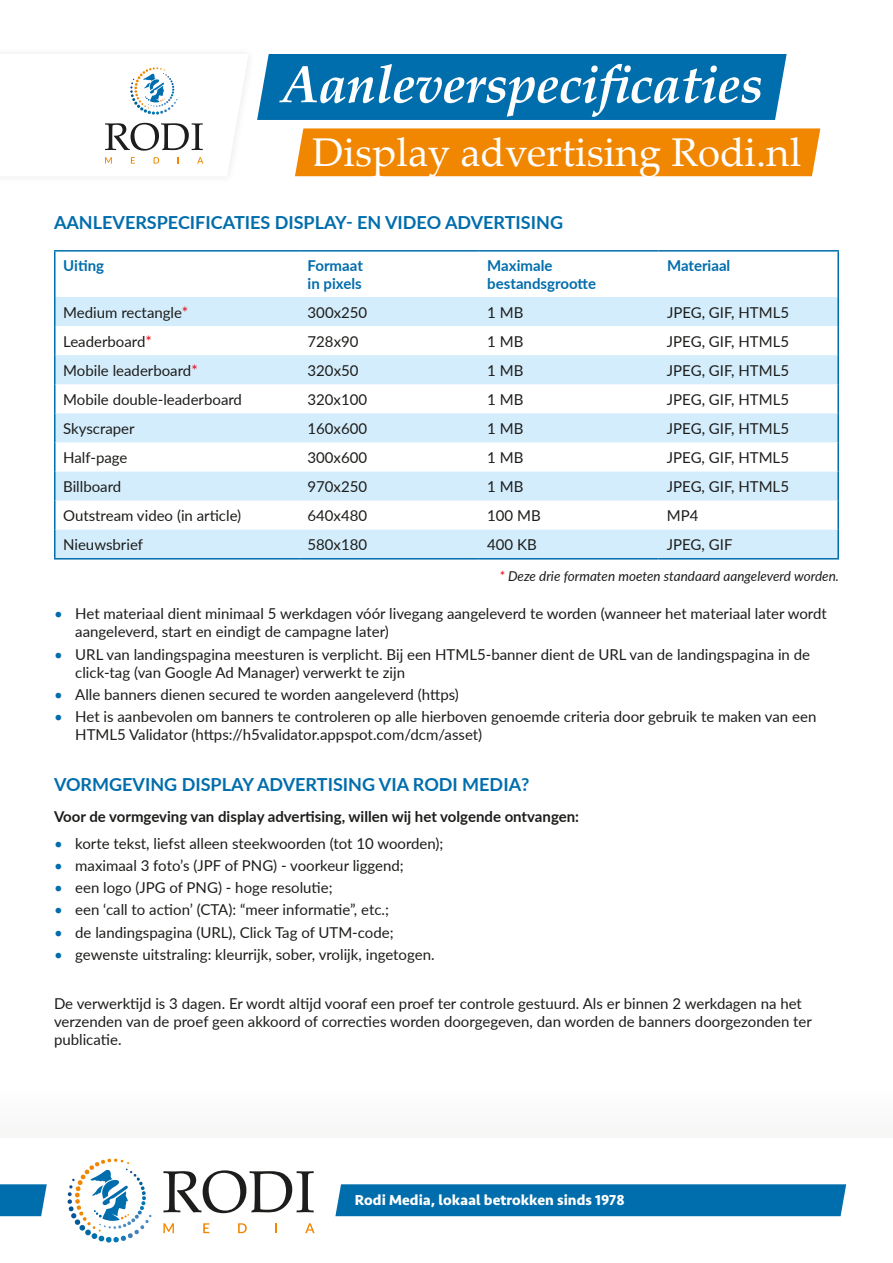
<style>
.page{position:relative;width:893px;height:1263px;background:#fff}
.page>*{position:absolute;margin:0;border:0;box-sizing:border-box;transform-origin:0 0}
.t1{font:italic 700 52.2px "Palatino Linotype";letter-spacing:-.01em;color:#fff}
.t2{font:40.2px "Palatino Linotype";color:#fff}
.t3{font:700 18px "Lato";color:#006dac}
.t4{font:15px/18px "Lato";color:#1d1d1b}
.t5{font:700 15px "Lato";color:#1d1d1b}
.t6{font:700 15px/17.1px "Lato";color:#006dac}
.t7{font:700 15px "Seravek Basic";color:#fff}
.t8{font:italic 13.5px "Lato";color:#1d1d1b}
.s1{color:#e30613}
.s2{color:#006dac}
</style>
<div class="page">
<svg style="left:105px;top:63px;width:143px;height:109px"></svg>
<div style="left:295px;top:128px;width:525px;height:48px;background:#f18700"></div>
<div style="left:257px;top:54px;width:530px;height:66px;background:#006dac"></div>
<svg style="left:56px;top:297px;width:781px;height:261px;fill:#d4edfc"></svg>
<hr style="left:54px;top:250px;width:245px;height:2px;background:#006dac">
<hr style="left:54px;top:252px;width:2px;height:45px;background:#006dac">
<hr style="left:299px;top:250px;width:180px;height:2px;background:#006dac">
<hr style="left:479px;top:250px;width:179px;height:2px;background:#006dac">
<hr style="left:658px;top:250px;width:181px;height:2px;background:#006dac">
<hr style="left:837px;top:252px;width:2px;height:45px;background:#006dac">
<hr style="left:54px;top:297px;width:2px;height:29px;background:#006dac">
<hr style="left:837px;top:297px;width:2px;height:29px;background:#006dac">
<hr style="left:54px;top:326px;width:2px;height:29px;background:#006dac">
<hr style="left:837px;top:326px;width:2px;height:29px;background:#006dac">
<hr style="left:54px;top:355px;width:2px;height:29px;background:#006dac">
<hr style="left:837px;top:355px;width:2px;height:29px;background:#006dac">
<hr style="left:54px;top:384px;width:2px;height:29px;background:#006dac">
<hr style="left:837px;top:384px;width:2px;height:29px;background:#006dac">
<hr style="left:54px;top:413px;width:2px;height:29px;background:#006dac">
<hr style="left:837px;top:413px;width:2px;height:29px;background:#006dac">
<hr style="left:54px;top:442px;width:2px;height:29px;background:#006dac">
<hr style="left:837px;top:442px;width:2px;height:29px;background:#006dac">
<hr style="left:54px;top:471px;width:2px;height:30px;background:#006dac">
<hr style="left:837px;top:471px;width:2px;height:30px;background:#006dac">
<hr style="left:54px;top:501px;width:2px;height:29px;background:#006dac">
<hr style="left:837px;top:501px;width:2px;height:29px;background:#006dac">
<hr style="left:54px;top:530px;width:2px;height:28px;background:#006dac">
<hr style="left:837px;top:530px;width:2px;height:28px;background:#006dac">
<hr style="left:54px;top:558px;width:245px;height:1px;background:#006dac">
<hr style="left:299px;top:558px;width:180px;height:1px;background:#006dac">
<hr style="left:479px;top:558px;width:179px;height:1px;background:#006dac">
<hr style="left:658px;top:558px;width:181px;height:1px;background:#006dac">
<div style="left:0;top:1083px;width:893px;height:54px;background:#fafafa"></div>
<div style="left:335px;top:1184px;width:511px;height:32px;background:#006dac"></div>
<svg style="left:0;top:1184px;width:47px;height:32px;background:#1277b2"></svg>
<svg style="left:163px;top:1170px;width:151px;height:43px"></svg>
<svg style="left:163px;top:1223px;width:11px;height:10px"></svg>
<svg style="left:203px;top:1223px;width:6px;height:10px"></svg>
<svg style="left:238px;top:1223px;width:9px;height:10px"></svg>
<svg style="left:275px;top:1223px;width:2px;height:10px"></svg>
<svg style="left:305px;top:1223px;width:10px;height:10px"></svg>
<svg style="left:67px;top:1158px;width:85px;height:85px"></svg>
<h1 class="t1" style="left:281px;top:47px;width:483px">Aanleverspecificaties</h1>
<h2 class="t2" style="left:312px;top:123px;width:490px">Display advertising Rodi.nl</h2>
<p class="t3" style="left:54px;top:209px;width:511px">AANLEVERSPECIFICATIES DISPLAY- EN VIDEO ADVERTISING</p>
<p class="t6" style="left:63px;top:257px;width:42px">Uiting</p>
<p class="t6" style="left:308px;top:257px;width:57px">Formaat in pixels</p>
<p class="t6" style="left:487px;top:257px;width:110px">Maximale bestandsgrootte</p>
<p class="t6" style="left:667px;top:257px;width:65px">Materiaal</p>
<p class="t4" style="left:63px;top:302px;width:126px">Medium rectangle<span class="s1">*</span></p>
<p class="t4" style="left:308px;top:302px;width:61px">300x250</p>
<p class="t4" style="left:487px;top:302px;width:38px">1 MB</p>
<p class="t4" style="left:667px;top:302px;width:124px">JPEG, GIF, HTML5</p>
<p class="t4" style="left:63px;top:332px;width:90px">Leaderboard<span class="s1">*</span></p>
<p class="t4" style="left:308px;top:332px;width:52px">728x90</p>
<p class="t4" style="left:487px;top:332px;width:38px">1 MB</p>
<p class="t4" style="left:667px;top:332px;width:124px">JPEG, GIF, HTML5</p>
<p class="t4" style="left:63px;top:361px;width:136px">Mobile leaderboard<span class="s1">*</span></p>
<p class="t4" style="left:308px;top:361px;width:52px">320x50</p>
<p class="t4" style="left:487px;top:361px;width:38px">1 MB</p>
<p class="t4" style="left:667px;top:361px;width:124px">JPEG, GIF, HTML5</p>
<p class="t4" style="left:63px;top:390px;width:180px">Mobile double-leaderboard</p>
<p class="t4" style="left:308px;top:390px;width:61px">320x100</p>
<p class="t4" style="left:487px;top:390px;width:38px">1 MB</p>
<p class="t4" style="left:667px;top:390px;width:124px">JPEG, GIF, HTML5</p>
<p class="t4" style="left:63px;top:419px;width:73px">Skyscraper</p>
<p class="t4" style="left:308px;top:419px;width:61px">160x600</p>
<p class="t4" style="left:487px;top:419px;width:38px">1 MB</p>
<p class="t4" style="left:667px;top:419px;width:124px">JPEG, GIF, HTML5</p>
<p class="t4" style="left:63px;top:448px;width:66px">Half-page</p>
<p class="t4" style="left:307px;top:448px;width:61px">300x600</p>
<p class="t4" style="left:487px;top:448px;width:38px">1 MB</p>
<p class="t4" style="left:667px;top:448px;width:124px">JPEG, GIF, HTML5</p>
<p class="t4" style="left:63px;top:477px;width:60px">Billboard</p>
<p class="t4" style="left:307px;top:477px;width:61px">970x250</p>
<p class="t4" style="left:487px;top:477px;width:38px">1 MB</p>
<p class="t4" style="left:667px;top:477px;width:124px">JPEG, GIF, HTML5</p>
<p class="t4" style="left:63px;top:506px;width:180px">Outstream video (in article)</p>
<p class="t4" style="left:307px;top:506px;width:61px">640x480</p>
<p class="t4" style="left:487px;top:506px;width:55px">100 MB</p>
<p class="t4" style="left:667px;top:506px;width:33px">MP4</p>
<p class="t4" style="left:63px;top:535px;width:81px">Nieuwsbrief</p>
<p class="t4" style="left:307px;top:535px;width:61px">580x180</p>
<p class="t4" style="left:487px;top:535px;width:51px">400 KB</p>
<p class="t4" style="left:667px;top:535px;width:67px">JPEG, GIF</p>
<p class="t8" style="left:500px;top:566px;width:341px"><span class="s1">*</span> Deze drie formaten moeten standaard aangeleverd worden.</p>
<p class="t4" style="left:75px;top:604px;width:753px;text-indent:-21px"><span class="s2">•</span> Het materiaal dient minimaal 5 werkdagen vóór livegang aangeleverd te worden (wanneer het materiaal later wordt aangeleverd, start en eindigt de campagne later)</p>
<p class="t4" style="left:75px;top:644px;width:736px;text-indent:-21px"><span class="s2">•</span> URL van landingspagina meesturen is verplicht. Bij een HTML5-banner dient de URL van de landingspagina in de click-tag (van Google Ad Manager) verwerkt te zijn</p>
<p class="t4" style="left:54px;top:685px;width:406px"><span class="s2">•</span> Alle banners dienen secured te worden aangeleverd (https)</p>
<p class="t4" style="left:75px;top:707px;width:743px;text-indent:-21px"><span class="s2">•</span> Het is aanbevolen om banners te controleren op alle hierboven genoemde criteria door gebruik te maken van een<br>HTML5 Validator (https://h5validator.appspot.com/dcm/asset)</p>
<p class="t3" style="left:54px;top:771px;width:477px">VORMGEVING DISPLAY ADVERTISING VIA RODI MEDIA?</p>
<p class="t5" style="left:54px;top:805px;width:527px">Voor de vormgeving van display advertising, willen wij het volgende ontvangen:</p>
<p class="t4" style="left:54px;top:833px;width:391px"><span class="s2">•</span> korte tekst, liefst alleen steekwoorden (tot 10 woorden);</p>
<p class="t4" style="left:54px;top:856px;width:351px"><span class="s2">•</span> maximaal 3 foto’s (JPF of PNG) - voorkeur liggend;</p>
<p class="t4" style="left:54px;top:878px;width:280px"><span class="s2">•</span> een logo (JPG of PNG) - hoge resolutie;</p>
<p class="t4" style="left:54px;top:900px;width:336px"><span class="s2">•</span> een ‘call to action’ (CTA): “meer informatie”, etc.;</p>
<p class="t4" style="left:54px;top:922px;width:341px"><span class="s2">•</span> de landingspagina (URL), Click Tag of UTM-code;</p>
<p class="t4" style="left:54px;top:945px;width:382px"><span class="s2">•</span> gewenste uitstraling: kleurrijk, sober, vrolijk, ingetogen.</p>
<p class="t4" style="left:54px;top:993px;width:759px">De verwerktijd is 3 dagen. Er wordt altijd vooraf een proef ter controle gestuurd. Als er binnen 2 werkdagen na het verzenden van de proef geen akkoord of correcties worden doorgegeven, dan worden de banners doorgezonden ter publicatie.</p>
<p class="t7" style="left:355px;top:1191px;width:271px">Rodi Media, lokaal betrokken sinds 1978</p>
</div>
